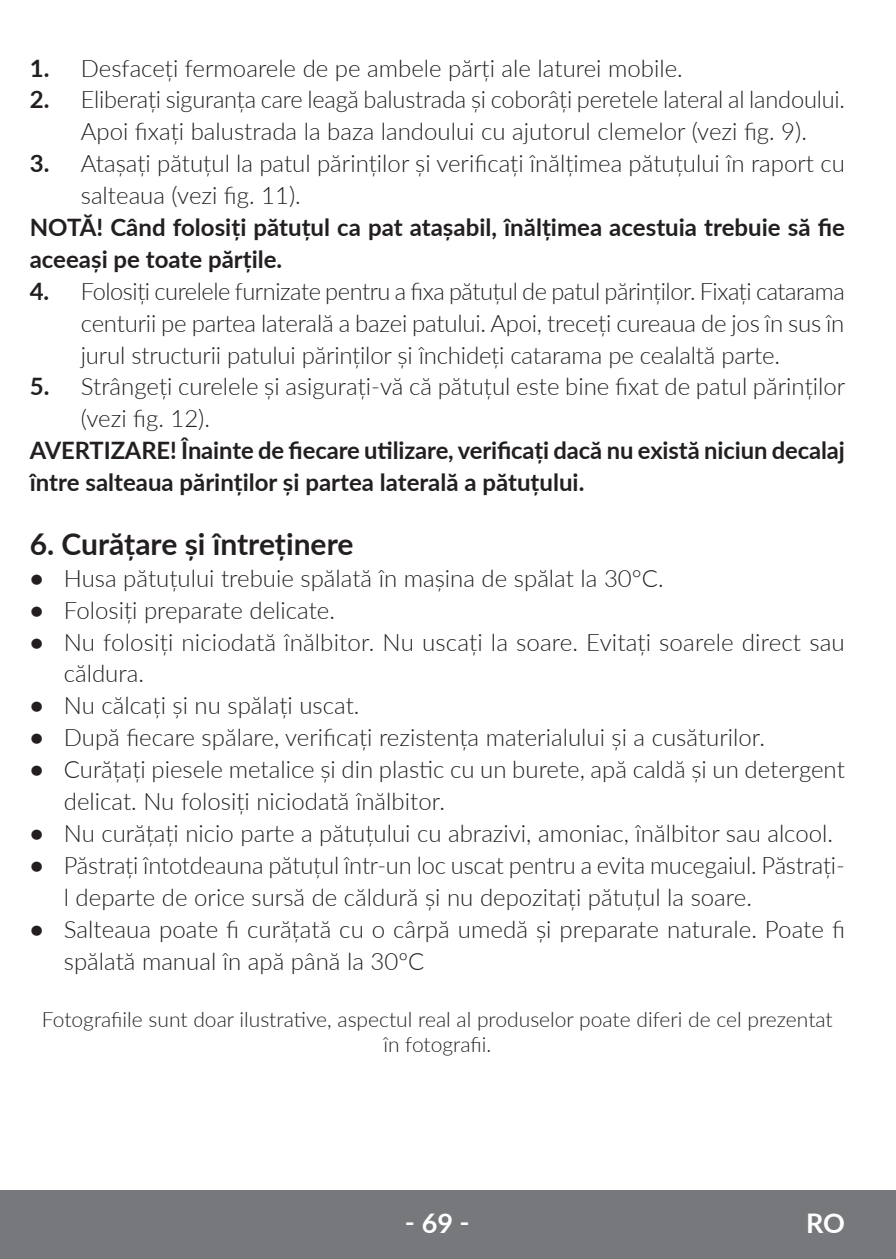
<style>
.page{position:relative;width:896px;height:1259px;background:#fff}
.page>*{position:absolute;margin:0;border:0;box-sizing:border-box;transform-origin:0 0}
.t1{font:700 30px "Lato";color:#231f20}
.t2{font:700 27px "Lato";color:#fff}
.t3{font:300 24px/31.8px "Lato";color:#231f20}
.t4{font:700 24px/31.8px "Lato";color:#231f20}
.t5{font:300 21px/25.2px "Lato";color:#231f20;text-align:center}
.s1{font-weight:700}
</style>
<div class="page">
<div style="left:0;top:1190px;width:895px;height:69px;background:#76787b"></div>
<p class="t3" style="left:30px;top:51px;width:654px"><span class="s1">1.</span> Desfaceți fermoarele de pe ambele părți ale laturei mobile.</p>
<p class="t3" style="left:30px;top:83px;width:816px;text-align:center"><span class="s1">2.</span> Eliberați siguranța care leagă balustrada și coborâți peretele lateral al landoului.<br>Apoi fixați balustrada la baza landoului cu ajutorul clemelor (vezi fig. 9).</p>
<p class="t3" style="left:81px;top:147px;width:765px;text-indent:-51px"><span class="s1">3.</span> Atașați pătuțul la patul părinților și verificați înălțimea pătuțului în raport cu salteaua (vezi fig. 11).</p>
<p class="t4" style="left:30px;top:210px;width:816px">NOTĂ! Când folosiți pătuțul ca pat atașabil, înălțimea acestuia trebuie să fie aceeași pe toate părțile.</p>
<p class="t3" style="left:81px;top:274px;width:765px;text-align:justify;text-indent:-51px"><span class="s1">4.</span> Folosiți curelele furnizate pentru a fixa pătuțul de patul părinților. Fixați catarama centurii pe partea laterală a bazei patului. Apoi, treceți cureaua de jos în sus în jurul structurii patului părinților și închideți catarama pe cealaltă parte.</p>
<p class="t3" style="left:81px;top:370px;width:766px;text-indent:-51px"><span class="s1">5.</span> Strângeți curelele și asigurați-vă că pătuțul este bine fixat de patul părinților (vezi fig. 12).</p>
<p class="t4" style="left:30px;top:434px;width:816px">AVERTIZARE! Înainte de fiecare utilizare, verificați dacă nu există niciun decalaj între salteaua părinților și partea laterală a pătuțului.</p>
<p class="t1" style="left:30px;top:522px;width:325px">6. Curățare și întreținere</p>
<p class="t3" style="left:30px;top:561px;width:635px"><span class="s1">•</span> Husa pătuțului trebuie spălată în mașina de spălat la 30°C.</p>
<p class="t3" style="left:30px;top:593px;width:307px"><span class="s1">•</span> Folosiți preparate delicate.</p>
<p class="t3" style="left:64px;top:625px;width:782px;text-indent:-34px"><span class="s1">•</span> Nu folosiți niciodată înălbitor. Nu uscați la soare. Evitați soarele direct sau căldura.</p>
<p class="t3" style="left:30px;top:689px;width:331px"><span class="s1">•</span> Nu călcați și nu spălați uscat.</p>
<p class="t3" style="left:30px;top:721px;width:736px"><span class="s1">•</span> După fiecare spălare, verificați rezistența materialului și a cusăturilor.</p>
<p class="t3" style="left:64px;top:753px;width:782px;text-indent:-34px"><span class="s1">•</span> Curățați piesele metalice și din plastic cu un burete, apă caldă și un detergent delicat. Nu folosiți niciodată înălbitor.</p>
<p class="t3" style="left:30px;top:817px;width:804px"><span class="s1">•</span> Nu curățați nicio parte a pătuțului cu abrazivi, amoniac, înălbitor sau alcool.</p>
<p class="t3" style="left:64px;top:848px;width:782px;text-indent:-34px"><span class="s1">•</span> Păstrați întotdeauna pătuțul într-un loc uscat pentru a evita mucegaiul. Păstrați&shy;l departe de orice sursă de căldură și nu depozitați pătuțul la soare.</p>
<p class="t3" style="left:64px;top:912px;width:782px;text-indent:-34px"><span class="s1">•</span> Salteaua poate fi curățată cu o cârpă umedă și preparate naturale. Poate fi spălată manual în apă până la 30ºC</p>
<p class="t5" style="left:42px;top:1006px;width:792px">Fotografiile sunt doar ilustrative, aspectul real al produselor poate diferi de cel prezentat în fotografii.</p>
<p class="t2" style="left:405px;top:1203px;width:66px">‑ 69 ‑</p>
<p class="t2" style="left:806px;top:1203px;width:40px">RO</p>
</div>
